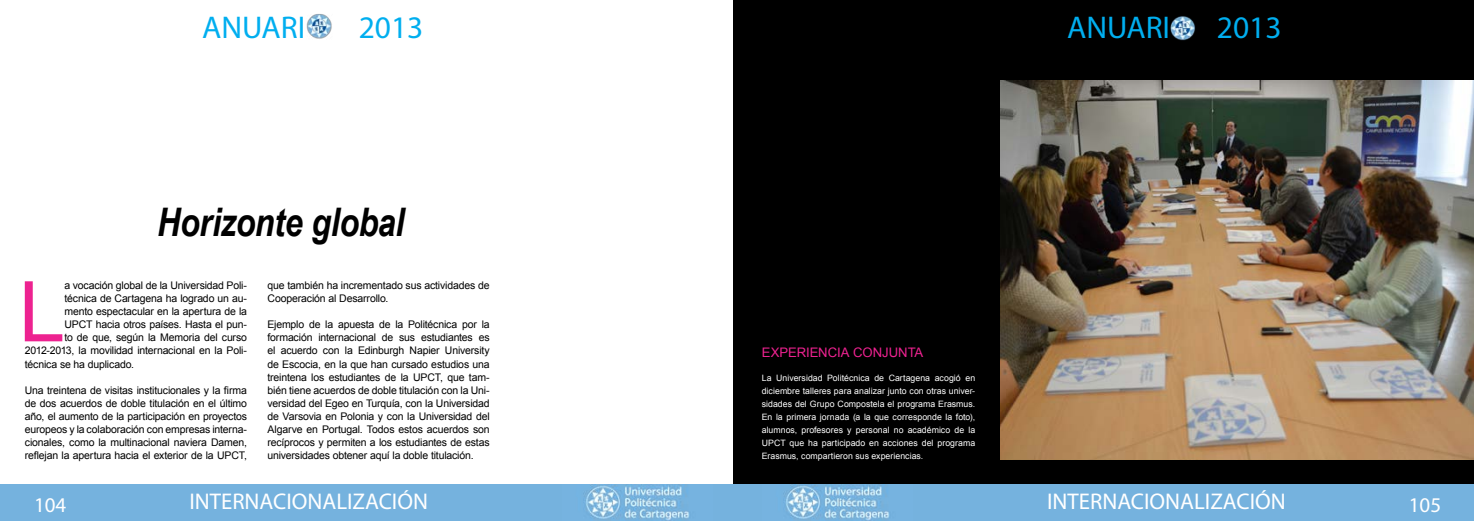
<style>
.page{position:relative;width:1474px;height:521px;background:#fff}
.page>*{position:absolute;margin:0;border:0;box-sizing:border-box;transform-origin:0 0}
.t1{font:83.83px "Arial";color:#ed2290}
.t2{font:italic 700 39.38px "Arial Narrow";letter-spacing:-.01em;color:#000}
.t3{font:31.5px "Myriad Pro";color:#00aeef}
.t4{font:22.75px "Myriad Pro";color:#fff}
.t5{font:21px "Myriad Pro";color:#fff}
.t6{font:13.12px "Arial";letter-spacing:-.005em;color:#ed2290}
.t7{font:10.5px/13.1px "Arial";letter-spacing:-.015em;color:#000;text-align:justify}
.t8{font:8.75px/13.1px "Arial";letter-spacing:.005em;color:#fff;text-align:justify}
</style>
<div class="page">
<div style="left:732px;top:0;width:737px;height:497px;background:#000"></div>
<div style="left:0;top:484px;width:1473px;height:37px;background:#75b2de"></div>
<img style="left:586px;top:484px;width:103px;height:36px">
<img style="left:786px;top:484px;width:103px;height:36px">
<img style="left:1000px;top:81px;width:473px;height:378px">
<img style="left:306px;top:14px;width:26px;height:25px">
<img style="left:1170px;top:16px;width:26px;height:25px">
<h3 class="t3" style="left:202px;top:8px;width:105px">ANUARI</h3>
<h3 class="t3" style="left:359px;top:8px;width:66px">2013</h3>
<h3 class="t3" style="left:1067px;top:8px;width:105px">ANUARI</h3>
<h3 class="t3" style="left:1216px;top:8px;width:66px">2013</h3>
<h2 class="t2" style="left:157px;top:193px;width:249px">Horizonte global</h2>
<h1 class="t1" style="left:19px;top:257px;width:48px">L</h1>
<p class="t7" style="left:64px;top:279px;width:184px">a vocación global de la Universidad Poli-</p>
<p class="t7" style="left:64px;top:292px;width:184px">técnica de Cartagena ha logrado un au-</p>
<p class="t7" style="left:64px;top:305px;width:184px">mento espectacular en la apertura de la</p>
<p class="t7" style="left:64px;top:318px;width:184px">UPCT hacia otros países. Hasta el pun-</p>
<p class="t7" style="left:64px;top:331px;width:184px">to de que, según la Memoria del curso</p>
<p class="t7" style="left:25px;top:344px;width:224px">2012-2013, la movilidad internacional en la Poli-</p>
<p class="t7" style="left:25px;top:357px;width:111px">técnica se ha duplicado.</p>
<p class="t7" style="left:25px;top:384px;width:224px">Una treintena de visitas institucionales y la firma de dos acuerdos de doble titulación en el último año, el aumento de la participación en proyectos europeos y la colaboración con empresas interna&shy;cionales, como la multinacional naviera Damen, reflejan la apertura hacia el exterior de la UPCT,</p>
<p class="t7" style="left:267px;top:279px;width:224px">que también ha incrementado sus actividades de<br>Cooperación al Desarrollo.</p>
<p class="t7" style="left:267px;top:318px;width:224px">Ejemplo de la apuesta de la Politécnica por la formación internacional de sus estudiantes es el acuerdo con la Edinburgh Napier University de Escocia, en la que han cursado estudios una treintena los estudiantes de la UPCT, que tam&shy;bién tiene acuerdos de doble titulación con la Uni&shy;versidad del Egeo en Turquía, con la Universidad de Varsovia en Polonia y con la Universidad del Algarve en Portugal. Todos estos acuerdos son recíprocos y permiten a los estudiantes de estas universidades obtener aquí la doble titulación.</p>
<p class="t6" style="left:761px;top:344px;width:163px">EXPERIENCIA CONJUNTA</p>
<p class="t8" style="left:761px;top:371px;width:215px">La Universidad Politécnica de Cartagena acogió en diciembre talleres para analizar junto con otras univer&shy;sidades del Grupo Compostela el programa Erasmus.<br>En la primera jornada (a la que corresponde la foto), alumnos, profesores y personal no académico de la UPCT que ha participado en acciones del programa Erasmus, compartieron sus experiencias.</p>
<h3 class="t5" style="left:34px;top:492px;width:34px">104</h3>
<h3 class="t4" style="left:189px;top:487px;width:240px">INTERNACIONALIZACIÓN</h3>
<h3 class="t4" style="left:1047px;top:487px;width:240px">INTERNACIONALIZACIÓN</h3>
<h3 class="t5" style="left:1408px;top:492px;width:34px">105</h3>
</div>
